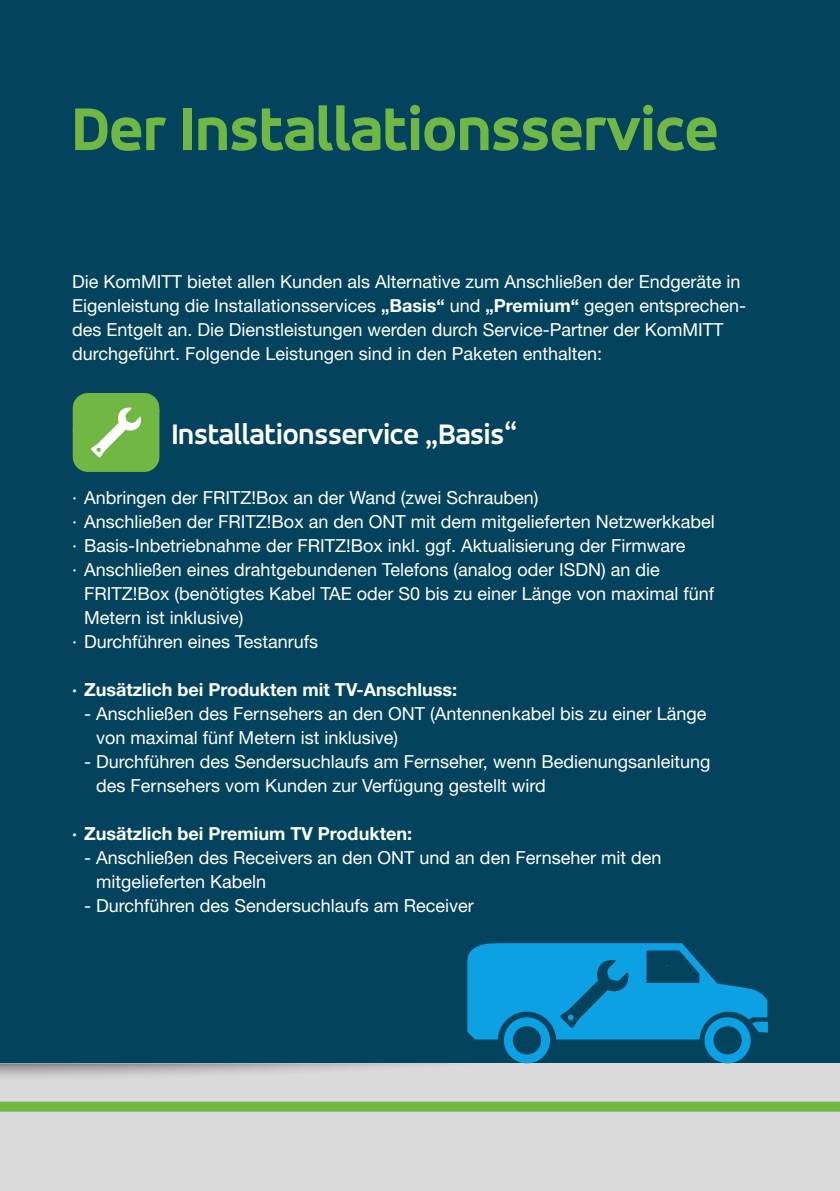
<style>
.page{position:relative;width:840px;height:1191px;background:#fff}
.page>*{position:absolute;margin:0;border:0;box-sizing:border-box;transform-origin:0 0}
.t1{font:800 64px "Accord Alternate";color:#70b743}
.t2{font:700 30px "Accord Alternate";color:#fff}
.t3{font:18px/24px "Helvetica Neue LT Std";color:#fff}
.t4{font:700 18px "Helvetica Neue LT Std";color:#fff}
.s1{font-weight:700}
</style>
<div class="page">
<div style="left:0;top:0;width:839px;height:1191px;background:#03435e"></div>
<div style="left:73px;top:393px;width:86px;height:79px;background:#70b743;border-radius:15px"></div>
<svg style="left:91px;top:407px;width:51px;height:51px"></svg>
<div style="left:0;top:1063px;width:839px;height:128px;background:#dadada"></div>
<div style="left:0;top:1063px;width:779px;height:18px;background:#000;opacity:.87"></div>
<div style="left:704px;top:1017px;width:46px;height:46px;border:9px solid #0ba1e2;border-radius:50%"></div>
<div style="left:503px;top:1017px;width:46px;height:46px;border:9px solid #0ba1e2;border-radius:50%"></div>
<svg style="left:467px;top:943px;width:300px;height:96px"></svg>
<div style="left:0;top:1101px;width:839px;height:10px;background:#70b743"></div>
<h1 class="t1" style="left:72px;top:92px;width:647px">Der Installationsservice</h1>
<p class="t3" style="left:72px;top:269px;width:675px">Die KomMITT bietet allen Kunden als Alternative zum Anschließen der Endgeräte in Eigenleistung die Installationsservices <span class="s1">„Basis“</span> und <span class="s1">„Premium“</span> gegen entsprechen&shy;des Entgelt an. Die Dienstleistungen werden durch Service-Partner der KomMITT durchgeführt. Folgende Leistungen sind in den Paketen enthalten:</p>
<h2 class="t2" style="left:171px;top:416px;width:347px">Installationsservice „Basis“</h2>
<p class="t3" style="left:72px;top:485px;width:644px">· Anbringen der FRITZ!Box an der Wand (zwei Schrauben)<br>· Anschließen der FRITZ!Box an den ONT mit dem mitgelieferten Netzwerkkabel · Basis-Inbetriebnahme der FRITZ!Box inkl. ggf. Aktualisierung der Firmware<br>· Anschließen eines drahtgebundenen Telefons (analog oder ISDN) an die</p>
<p class="t3" style="left:84px;top:581px;width:631px">FRITZ!Box (benötigtes Kabel TAE oder S0 bis zu einer Länge von maximal fünf</p>
<p class="t3" style="left:84px;top:605px;width:161px">Metern ist inklusive)</p>
<p class="t3" style="left:72px;top:629px;width:247px">· Durchführen eines Testanrufs</p>
<p class="t4" style="left:72px;top:678px;width:386px">· Zusätzlich bei Produkten mit TV-Anschluss:</p>
<p class="t3" style="left:96px;top:701px;width:611px;text-indent:-12px">- Anschließen des Fernsehers an den ONT (Antennenkabel bis zu einer Länge von maximal fünf Metern ist inklusive)</p>
<p class="t3" style="left:96px;top:749px;width:615px;text-indent:-12px">- Durchführen des Sendersuchlaufs am Fernseher, wenn Bedienungsanleitung des Fernsehers vom Kunden zur Verfügung gestellt wird</p>
<p class="t4" style="left:72px;top:822px;width:341px">· Zusätzlich bei Premium TV Produkten:</p>
<p class="t3" style="left:96px;top:845px;width:566px;text-indent:-12px">- Anschließen des Receivers an den ONT und an den Fernseher mit den mitgelieferten Kabeln</p>
<p class="t3" style="left:84px;top:893px;width:391px">- Durchführen des Sendersuchlaufs am Receiver</p>
</div>
